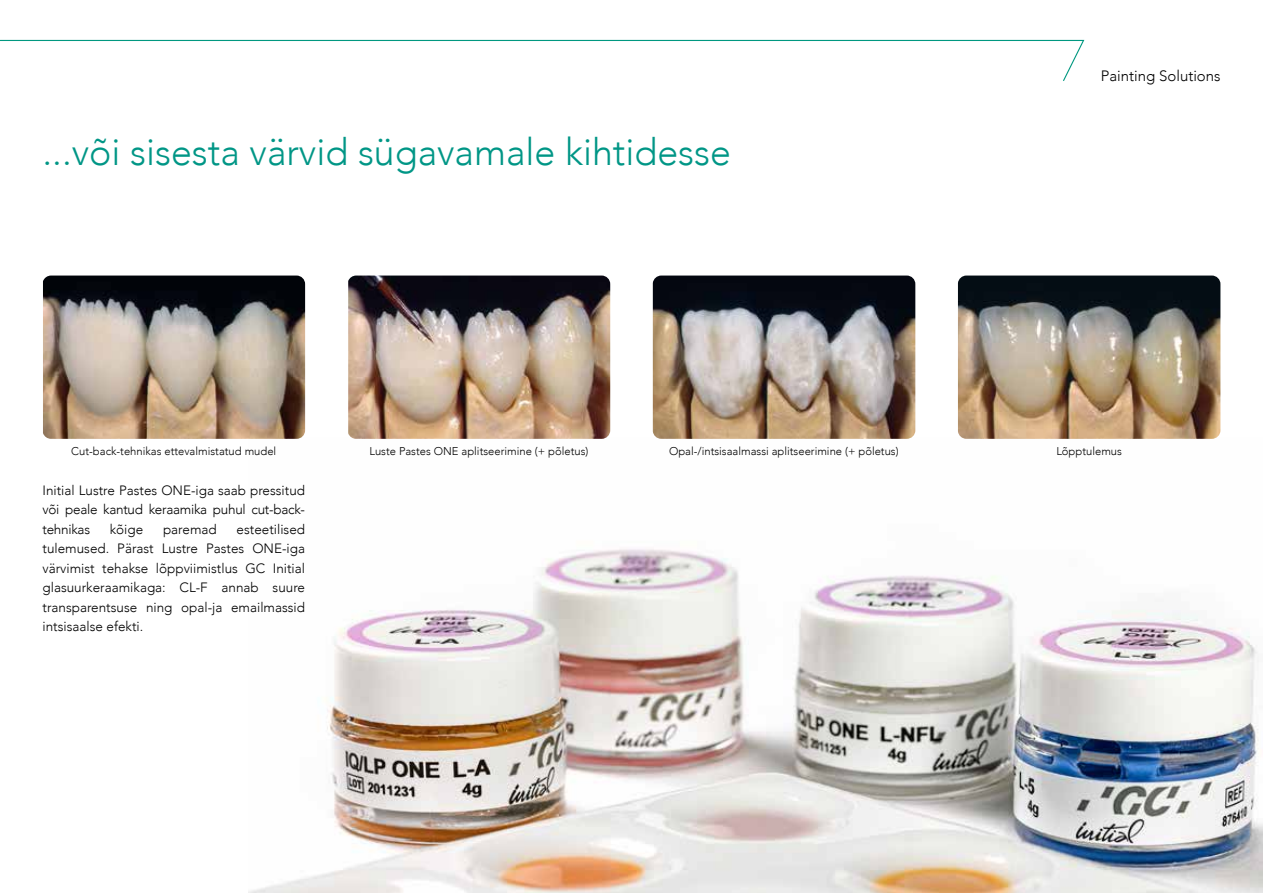
<style>
.page{position:relative;width:1263px;height:893px;background:#fff}
.page>*{position:absolute;margin:0;border:0;box-sizing:border-box;transform-origin:0 0}
.t1{font:300 37.5px "Avenir";color:#009686}
.t2{font:300 15px "Avenir";color:#000}
.t3{font:300 13.5px/19.5px "Avenir";color:#000;text-align:justify}
.t4{font:300 11.25px "Avenir";color:#000}
</style>
<div class="page">
<img style="left:248px;top:549px;width:1015px;height:344px">
<img style="left:43px;top:276px;width:262px;height:163px">
<img style="left:348px;top:276px;width:262px;height:163px">
<img style="left:653px;top:276px;width:262px;height:163px">
<img style="left:958px;top:276px;width:262px;height:163px">
<svg style="left:0;top:39px;width:1085px;height:42px"></svg>
<h1 class="t1" style="left:43px;top:130px;width:690px">...või sisesta värvid sügavamale kihtidesse</h1>
<p class="t2" style="left:1101px;top:67px;width:121px">Painting Solutions</p>
<p class="t4" style="left:71px;top:444px;width:207px">Cut-back-tehnikas ettevalmistatud mudel</p>
<p class="t4" style="left:369px;top:444px;width:221px">Luste Pastes ONE aplitseerimine (+ põletus)</p>
<p class="t4" style="left:669px;top:444px;width:231px">Opal-/intsisaalmassi aplitseerimine (+ põletus)</p>
<p class="t4" style="left:1056px;top:444px;width:67px">Lõpptulemus</p>
<p class="t3" style="left:43px;top:480px;width:264px">Initial Lustre Pastes ONE-iga saab pressitud või peale kantud keraamika puhul cut-back&shy;tehnikas</p>
<p class="t3" style="left:43px;top:519px;width:264px;text-indent:194px">esteetilised tulemused. Pärast Lustre Pastes ONE-iga värvimist tehakse lõppviimistlus GC Initial glasuurkeraamikaga: CL-F annab suure transparentsuse ning opal-ja emailmassid intsisaalse efekti.</p>
<p class="t3" style="left:110px;top:519px;width:35px">kõige</p>
<p class="t3" style="left:163px;top:519px;width:55px">paremad</p>
</div>
